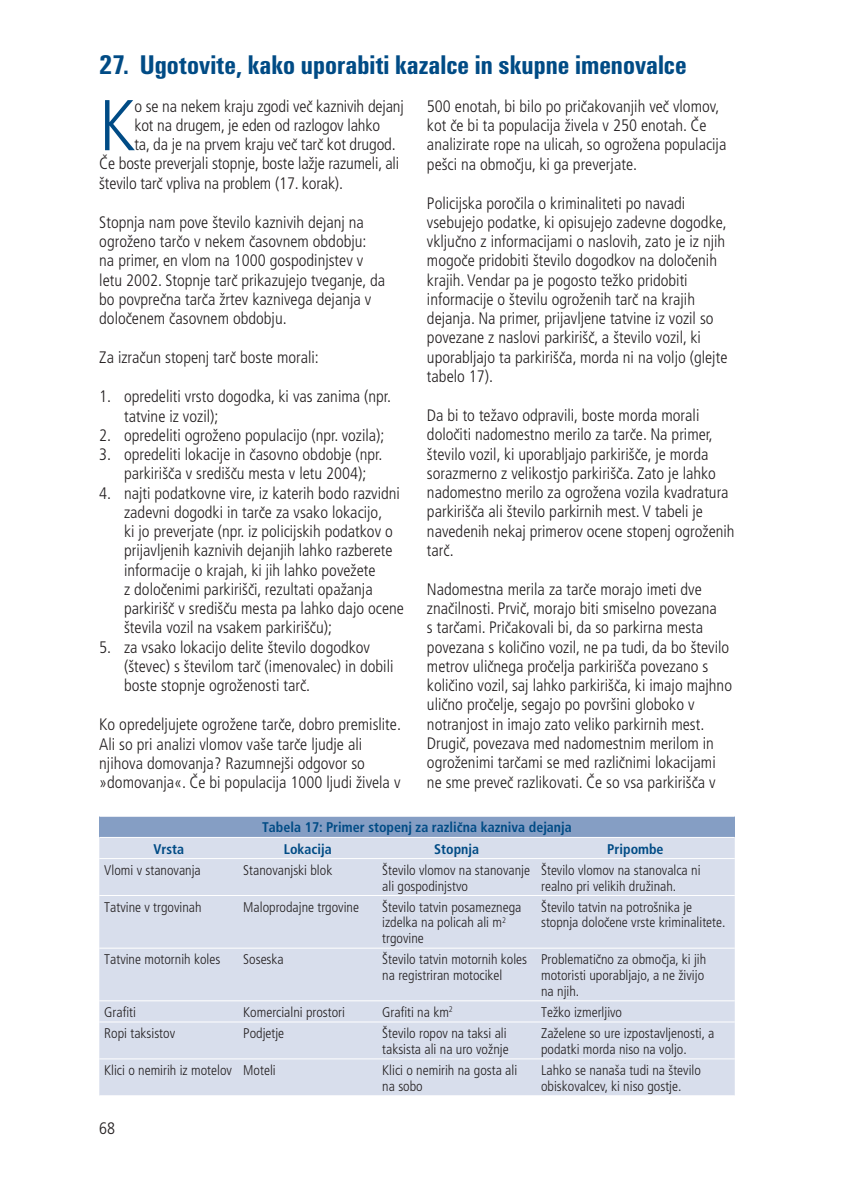
<style>
.page{position:relative;width:844px;height:1191px;background:#fff}
.page>*{position:absolute;margin:0;border:0;box-sizing:border-box;transform-origin:0 0}
.t1{font:300 condensed 71.75px "Frutiger LT Std";color:#004b85}
.t2{font:700 condensed 28px "Unitus TEE";color:#004b85}
.t3{font:300 condensed 16.62px/19.2px "Frutiger LT Std";color:#231f20}
.t4{font:300 condensed 14px/15.8px "Frutiger LT Std";color:#231f20}
.t5{font:700 condensed 14px "Frutiger LT Std";color:#004b85}
</style>
<div class="page">
<div style="left:99px;top:816px;width:635px;height:21px;background:#859ec4"></div>
<div style="left:99px;top:838px;width:635px;height:257px;background:#d8deec"></div>
<hr style="left:99px;top:816px;width:635px;height:1px;background:#fff">
<hr style="left:99px;top:858px;width:635px;height:1px;background:#fff">
<hr style="left:99px;top:895px;width:635px;height:1px;background:#fff">
<hr style="left:99px;top:947px;width:635px;height:1px;background:#fff">
<hr style="left:99px;top:1000px;width:635px;height:1px;background:#fff">
<hr style="left:99px;top:1021px;width:635px;height:1px;background:#fff">
<hr style="left:99px;top:1058px;width:635px;height:1px;background:#fff">
<h2 class="t2" style="left:99px;top:54px;width:588px">27. Ugotovite, kako uporabiti kazalce in skupne imenovalce</h2>
<h1 class="t1" style="left:99px;top:90px;width:37px">K</h1>
<p class="t3" style="left:134px;top:97px;width:271px">o se na nekem kraju zgodi več kaznivih dejanj</p>
<p class="t3" style="left:427px;top:97px;width:301px">500 enotah, bi bilo po pričakovanjih več vlomov, kot če bi ta populacija živela v 250 enotah. Če analizirate rope na ulicah, so ogrožena populacija pešci na območju, ki ga preverjate.</p>
<p class="t3" style="left:427px;top:194px;width:302px">Policijska poročila o kriminaliteti po navadi vsebujejo podatke, ki opisujejo zadevne dogodke, vključno z informacijami o naslovih, zato je iz njih mogoče pridobiti število dogodkov na določenih krajih. Vendar pa je pogosto težko pridobiti informacije o številu ogroženih tarč na krajih dejanja. Na primer, prijavljene tatvine iz vozil so povezane z naslovi parkirišč, a število vozil, ki uporabljajo ta parkirišča, morda ni na voljo (glejte tabelo 17).</p>
<p class="t3" style="left:427px;top:406px;width:309px">Da bi to težavo odpravili, boste morda morali določiti nadomestno merilo za tarče. Na primer, število vozil, ki uporabljajo parkirišče, je morda sorazmerno z velikostjo parkirišča. Zato je lahko nadomestno merilo za ogrožena vozila kvadratura parkirišča ali število parkirnih mest. V tabeli je navedenih nekaj primerov ocene stopenj ogroženih tarč.</p>
<p class="t3" style="left:427px;top:580px;width:306px">Nadomestna merila za tarče morajo imeti dve značilnosti. Prvič, morajo biti smiselno povezana<br>s tarčami. Pričakovali bi, da so parkirna mesta povezana s količino vozil, ne pa tudi, da bo število metrov uličnega pročelja parkirišča povezano s količino vozil, saj lahko parkirišča, ki imajo majhno ulično pročelje, segajo po površini globoko v notranjost in imajo zato veliko parkirnih mest.<br>Drugič, povezava med nadomestnim merilom in ogroženimi tarčami se med različnimi lokacijami ne sme preveč razlikovati. Če so vsa parkirišča v</p>
<p class="t5" style="left:262px;top:821px;width:311px">Tabela 17: Primer stopenj za različna kazniva dejanja</p>
<p class="t3" style="left:134px;top:116px;width:247px">kot na drugem, je eden od razlogov lahko</p>
<p class="t3" style="left:134px;top:136px;width:263px">ta, da je na prvem kraju več tarč kot drugod.</p>
<p class="t3" style="left:99px;top:155px;width:301px">Če boste preverjali stopnje, boste lažje razumeli, ali</p>
<p class="t3" style="left:99px;top:174px;width:245px">število tarč vpliva na problem (17. korak).</p>
<p class="t3" style="left:99px;top:213px;width:287px">Stopnja nam pove število kaznivih dejanj na ogroženo tarčo v nekem časovnem obdobju: na primer, en vlom na 1000 gospodinjstev v letu 2002. Stopnje tarč prikazujejo tveganje, da bo povprečna tarča žrtev kaznivega dejanja v določenem časovnem obdobju.</p>
<p class="t3" style="left:99px;top:349px;width:221px">Za izračun stopenj tarč boste morali:</p>
<p class="t3" style="left:124px;top:388px;width:268px;text-indent:-25px">1. opredeliti vrsto dogodka, ki vas zanima (npr. tatvine iz vozil);</p>
<p class="t3" style="left:99px;top:426px;width:287px">2. opredeliti ogroženo populacijo (npr. vozila);</p>
<p class="t3" style="left:99px;top:445px;width:284px;text-align:center">3. opredeliti lokacije in časovno obdobje (npr. parkirišča v središču mesta v letu 2004);</p>
<p class="t3" style="left:124px;top:484px;width:281px;text-indent:-25px">4. najti podatkovne vire, iz katerih bodo razvidni zadevni dogodki in tarče za vsako lokacijo,<br>ki jo preverjate (npr. iz policijskih podatkov o prijavljenih kaznivih dejanjih lahko razberete informacije o krajah, ki jih lahko povežete<br>z določenimi parkirišči, rezultati opažanja parkirišč v središču mesta pa lahko dajo ocene števila vozil na vsakem parkirišču);</p>
<p class="t3" style="left:124px;top:638px;width:271px;text-indent:-25px">5. za vsako lokacijo delite število dogodkov (števec) s številom tarč (imenovalec) in dobili boste stopnje ogroženosti tarč.</p>
<p class="t3" style="left:99px;top:716px;width:303px">Ko opredeljujete ogrožene tarče, dobro premislite.<br>Ali so pri analizi vlomov vaše tarče ljudje ali njihova domovanja? Razumnejši odgovor so »domovanja«. Če bi populacija 1000 ljudi živela v</p>
<p class="t5" style="left:153px;top:842px;width:32px">Vrsta</p>
<p class="t5" style="left:284px;top:842px;width:49px">Lokacija</p>
<p class="t5" style="left:434px;top:842px;width:46px">Stopnja</p>
<p class="t5" style="left:607px;top:842px;width:58px">Pripombe</p>
<p class="t4" style="left:104px;top:862px;width:98px">Vlomi v stanovanja</p>
<p class="t4" style="left:243px;top:862px;width:90px">Stanovanjski blok</p>
<p class="t4" style="left:382px;top:862px;width:149px">Število vlomov na stanovanje ali gospodinjstvo</p>
<p class="t4" style="left:541px;top:862px;width:161px">Število vlomov na stanovalca ni realno pri velikih družinah.</p>
<p class="t4" style="left:104px;top:899px;width:99px">Tatvine v trgovinah</p>
<p class="t4" style="left:243px;top:899px;width:117px">Maloprodajne trgovine</p>
<p class="t4" style="left:382px;top:899px;width:141px">Število tatvin posameznega izdelka na policah ali m<sup>2 </sup>trgovine</p>
<p class="t4" style="left:541px;top:899px;width:186px">Število tatvin na potrošnika je stopnja določene vrste kriminalitete.</p>
<p class="t4" style="left:104px;top:952px;width:117px">Tatvine motornih koles</p>
<p class="t4" style="left:243px;top:952px;width:42px">Soseska</p>
<p class="t4" style="left:382px;top:952px;width:146px">Število tatvin motornih koles na registriran motocikel</p>
<p class="t4" style="left:541px;top:952px;width:166px">Problematično za območja, ki jih motoristi uporabljajo, a ne živijo na njih.</p>
<p class="t4" style="left:104px;top:1005px;width:33px">Grafiti</p>
<p class="t4" style="left:243px;top:1005px;width:103px">Komercialni prostori</p>
<p class="t4" style="left:382px;top:1005px;width:72px">Grafiti na km<sup>2</sup></p>
<p class="t4" style="left:541px;top:1005px;width:82px">Težko izmerljivo</p>
<p class="t4" style="left:104px;top:1026px;width:72px">Ropi taksistov</p>
<p class="t4" style="left:243px;top:1026px;width:42px">Podjetje</p>
<p class="t4" style="left:382px;top:1026px;width:128px">Število ropov na taksi ali taksista ali na uro vožnje</p>
<p class="t4" style="left:541px;top:1026px;width:174px">Zaželene so ure izpostavljenosti, a podatki morda niso na voljo.</p>
<p class="t4" style="left:104px;top:1063px;width:173px">Klici o nemirih iz motelov Moteli</p>
<p class="t4" style="left:382px;top:1063px;width:136px">Klici o nemirih na gosta ali na sobo</p>
<p class="t4" style="left:541px;top:1063px;width:161px">Lahko se nanaša tudi na število obiskovalcev, ki niso gostje.</p>
<p class="t3" style="left:99px;top:1119px;width:17px">68</p>
</div>
